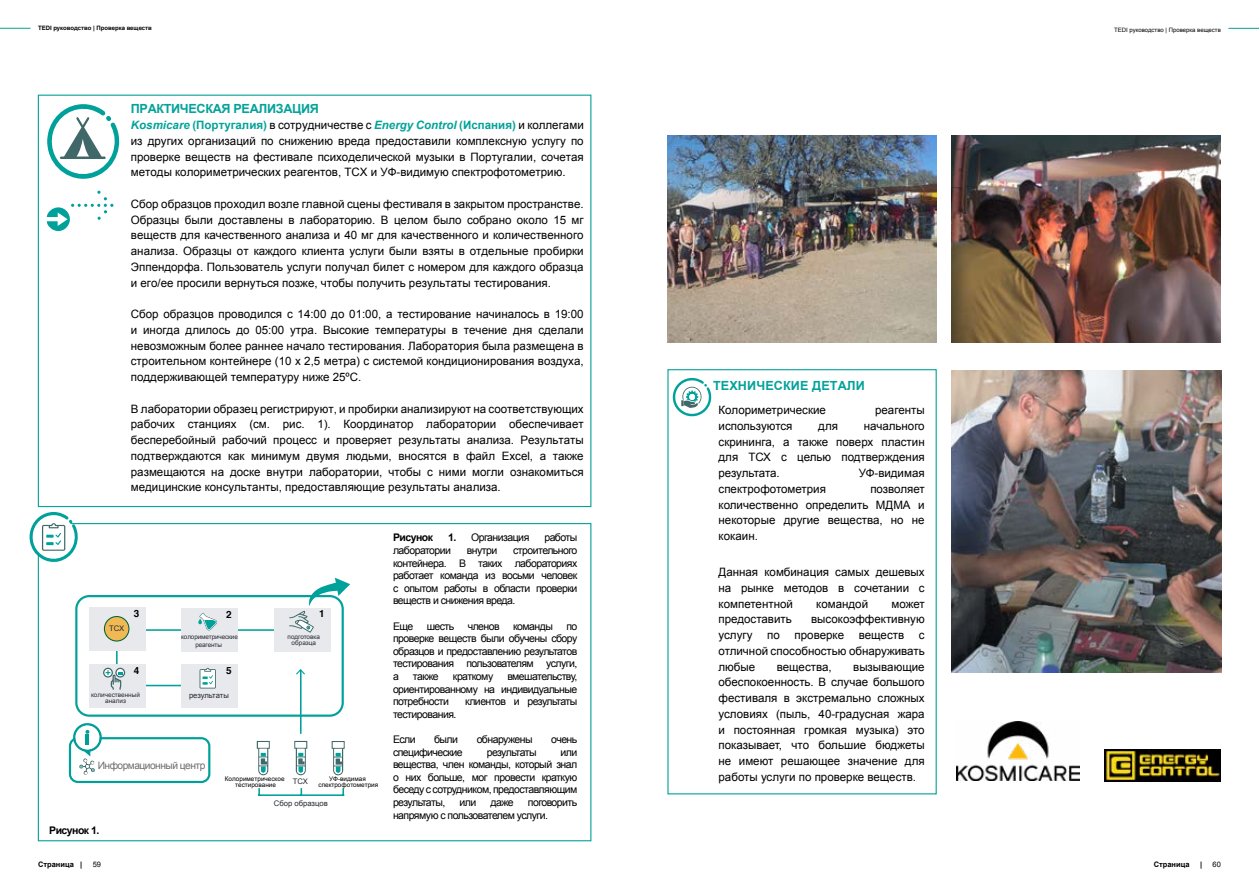
<style>
.page{position:relative;width:1259px;height:893px;background:#fff}
.page>*{position:absolute;margin:0;border:0;box-sizing:border-box;transform-origin:0 0}
.t1{font:700 12.6px "Arial";letter-spacing:-.025em;color:#04a29a}
.t2{font:700 12.6px "Arial";letter-spacing:.01em;color:#04a29a}
.t3{font:11.55px/15.8px "Arial";color:#000;text-align:justify}
.t4{font:10.5px/12.6px "Arial";letter-spacing:-.05em;color:#000;text-align:justify}
.t5{font:700 10.5px "Arial";letter-spacing:-.05em;color:#000}
.t6{font:10.2px "Arial";letter-spacing:-.05em;color:#706f6f}
.t7{font:700 9.9px "Helvetica";color:#000}
.t8{font:7.65px "Arial";color:#252a31}
.t9{font:700 7.5px "Arial";color:#000}
.t10{font:7.5px "Arial";color:#000}
.t11{font:6.45px/6.4px "Arial";letter-spacing:-.005em;color:#252a31;text-align:center}
.t12{font:6.45px/6.4px "Arial";color:#000;text-align:center}
.t13{font:700 6px "Arial";color:#000}
.t14{font:6px "Arial";color:#000}
.s1{font-weight:700;font-style:italic;color:#04a29a}
.s2{font-weight:700;color:#04a29a}
.s3{font-weight:700}
</style>
<div class="page">
<img style="left:951px;top:370px;width:270px;height:303px">
<svg style="left:673px;top:378px;width:39px;height:39px"></svg>
<svg style="left:30px;top:512px;width:50px;height:52px"></svg>
<svg style="left:47px;top:191px;width:66px;height:40px"></svg>
<svg style="left:47px;top:104px;width:73px;height:75px"></svg>
<hr style="left:98px;top:685px;width:131px;height:1px;background:#00a19a">
<hr style="left:134px;top:629px;width:144px;height:2px;background:#00a19a">
<svg style="left:257px;top:741px;width:13px;height:34px"></svg>
<hr style="left:259px;top:794px;width:85px;height:2px;background:#00a19a">
<div style="left:69px;top:737px;width:141px;height:46px;border:2px solid #00a19a;border-radius:8px"></div>
<svg style="left:72px;top:723px;width:31px;height:52px"></svg>
<div style="left:75px;top:595px;width:269px;height:122px;border:2px solid #00a19a;border-radius:13px"></div>
<hr style="left:300px;top:670px;width:1px;height:63px;background:#00a19a">
<svg style="left:296px;top:669px;width:9px;height:6px"></svg>
<div style="left:89px;top:607px;width:56px;height:44px;background:#e8e9ed"></div>
<div style="left:104px;top:616px;width:25px;height:25px;background:#f0b956;border-radius:50%"></div>
<div style="left:104px;top:616px;width:25px;height:25px;border:1px solid #006533;border-radius:50%"></div>
<div style="left:181px;top:608px;width:57px;height:44px;background:#e8e9ed"></div>
<svg style="left:198px;top:613px;width:19px;height:17px"></svg>
<div style="left:274px;top:608px;width:57px;height:43px;background:#e8e9ed"></div>
<svg style="left:289px;top:578px;width:61px;height:55px"></svg>
<div style="left:89px;top:664px;width:56px;height:44px;background:#e8e9ed"></div>
<div style="left:181px;top:664px;width:57px;height:44px;background:#e8e9ed"></div>
<svg style="left:294px;top:741px;width:13px;height:34px"></svg>
<svg style="left:332px;top:741px;width:13px;height:34px"></svg>
<svg style="left:103px;top:651px;width:22px;height:39px"></svg>
<svg style="left:199px;top:668px;width:17px;height:20px"></svg>
<img style="left:957px;top:721px;width:122px;height:60px">
<img style="left:1104px;top:749px;width:116px;height:32px">
<img style="left:951px;top:135px;width:270px;height:208px">
<img style="left:667px;top:135px;width:269px;height:208px">
<hr style="left:0;top:28px;width:31px;height:1px;background:#04a29a">
<hr style="left:1228px;top:28px;width:31px;height:1px;background:#04a29a">
<p class="t13" style="left:38px;top:24px;width:115px">TEDI руководство | Проверка веществ</p>
<p class="t14" style="left:1114px;top:26px;width:108px">TEDI руководство | Проверка веществ</p>
<p class="t1" style="left:131px;top:101px;width:189px">ПРАКТИЧЕСКАЯ РЕАЛИЗАЦИЯ</p>
<p class="t3" style="left:131px;top:117px;width:454px"><span class="s1">Kosmicare</span> <span class="s2">(Португалия)</span> в сотрудничестве с <span class="s1">Energy Control</span> <span class="s2">(Испания)</span> и коллегами из других организаций по снижению вреда предоставили комплексную услугу по проверке веществ на фестивале психоделической музыки в Португалии, сочетая методы колориметрических реагентов, ТСХ и УФ-видимую спектрофотометрию.</p>
<p class="t3" style="left:131px;top:196px;width:454px">Сбор образцов проходил возле главной сцены фестиваля в закрытом пространстве.<br>Образцы были доставлены в лабораторию. В целом было собрано около 15 мг веществ для качественного анализа и 40 мг для качественного и количественного анализа. Образцы от каждого клиента услуги были взяты в отдельные пробирки Эппендорфа. Пользователь услуги получал билет с номером для каждого образца и его/ее просили вернуться позже, чтобы получить результаты тестирования.</p>
<p class="t3" style="left:131px;top:306px;width:454px">Сбор образцов проводился с 14:00 до 01:00, а тестирование начиналось в 19:00 и иногда длилось до 05:00 утра. Высокие температуры в течение дня сделали невозможным более раннее начало тестирования. Лаборатория была размещена в строительном контейнере (10 х 2,5 метра) с системой кондиционирования воздуха, поддерживающей температуру ниже 25ºC.</p>
<p class="t3" style="left:131px;top:401px;width:454px">В лаборатории образец регистрируют, и пробирки анализируют на соответствующих рабочих станциях (см. рис. 1). Координатор лаборатории обеспечивает бесперебойный рабочий процесс и проверяет результаты анализа. Результаты подтверждаются как минимум двумя людьми, вносятся в файл Excel, а также размещаются на доске внутри лаборатории, чтобы с ними могли ознакомиться медицинские консультанты, предоставляющие результаты анализа.</p>
<p class="t8" style="left:109px;top:623px;width:17px">TCX</p>
<p class="t7" style="left:134px;top:605px;width:7px">3</p>
<p class="t7" style="left:226px;top:606px;width:7px">2</p>
<p class="t7" style="left:319px;top:606px;width:7px">1</p>
<p class="t11" style="left:181px;top:633px;width:58px;line-height:7.6px">колориметрические реагенты</p>
<p class="t7" style="left:134px;top:662px;width:7px">4</p>
<p class="t7" style="left:226px;top:662px;width:7px">5</p>
<p class="t11" style="left:287px;top:633px;width:34px">подготовка образца</p>
<p class="t11" style="left:91px;top:692px;width:50px">количественный анализ</p>
<p class="t8" style="left:189px;top:690px;width:41px">результаты</p>
<p class="t6" style="left:98px;top:758px;width:109px">Информационный центр</p>
<p class="t5" style="left:49px;top:824px;width:52px">Рисунок 1.</p>
<p class="t12" style="left:225px;top:775px;width:61px">Колориметрическое тестирование</p>
<p class="t8" style="left:293px;top:776px;width:17px">TCX</p>
<p class="t12" style="left:318px;top:775px;width:61px">УФ-видимая спектрофотометрия</p>
<p class="t8" style="left:274px;top:799px;width:55px">Сбор образцов</p>
<p class="t5" style="left:393px;top:531px;width:41px">Рисунок</p>
<p class="t4" style="left:448px;top:532px;width:83px"><span class="s3">1.</span> Организация</p>
<p class="t4" style="left:544px;top:532px;width:35px">работы</p>
<p class="t4" style="left:393px;top:544px;width:60px">лаборатории</p>
<p class="t4" style="left:467px;top:544px;width:32px">внутри</p>
<p class="t4" style="left:393px;top:544px;width:186px;text-indent:120px">строительного контейнера. В таких лабораториях работает команда из восьми человек с опытом работы в области проверки веществ и снижения вреда.</p>
<p class="t4" style="left:393px;top:620px;width:22px">Еще</p>
<p class="t4" style="left:427px;top:620px;width:29px">шесть</p>
<p class="t4" style="left:468px;top:620px;width:34px">членов</p>
<p class="t4" style="left:513px;top:620px;width:41px">команды</p>
<p class="t4" style="left:393px;top:620px;width:186px;text-indent:173px">по проверке веществ были обучены сбору образцов и предоставлению результатов тестирования пользователям услуги, а</p>
<p class="t4" style="left:393px;top:670px;width:186px;text-indent:114px">вмешательству, ориентированному на индивидуальные потребности</p>
<p class="t4" style="left:413px;top:670px;width:27px">также</p>
<p class="t4" style="left:453px;top:670px;width:42px">краткому</p>
<p class="t4" style="left:465px;top:695px;width:114px">клиентов и результаты</p>
<p class="t4" style="left:393px;top:708px;width:65px">тестирования.</p>
<p class="t4" style="left:393px;top:733px;width:24px">Если</p>
<p class="t4" style="left:434px;top:733px;width:25px">были</p>
<p class="t4" style="left:477px;top:733px;width:58px">обнаружены</p>
<p class="t4" style="left:551px;top:733px;width:28px">очень</p>
<p class="t4" style="left:393px;top:746px;width:71px">специфические</p>
<p class="t4" style="left:487px;top:746px;width:51px">результаты</p>
<p class="t4" style="left:393px;top:746px;width:186px;text-indent:168px">или вещества, член команды, который знал о них больше, мог провести краткую беседу с сотрудником, предоставляющим результаты,</p>
<p class="t4" style="left:393px;top:796px;width:186px;text-indent:135px">поговорить напрямую с пользователем услуги.</p>
<p class="t4" style="left:459px;top:796px;width:18px">или</p>
<p class="t4" style="left:490px;top:796px;width:25px">даже</p>
<p class="t2" style="left:713px;top:377px;width:153px">ТЕХНИЧЕСКИЕ ДЕТАЛИ</p>
<p class="t3" style="left:718px;top:402px;width:109px">Колориметрические</p>
<p class="t3" style="left:875px;top:402px;width:51px">реагенты</p>
<p class="t3" style="left:718px;top:418px;width:75px">используются</p>
<p class="t3" style="left:818px;top:418px;width:21px">для</p>
<p class="t3" style="left:718px;top:418px;width:208px;text-indent:145px">начального скрининга, а также поверх пластин для ТСХ с целью подтверждения результата.</p>
<p class="t3" style="left:858px;top:465px;width:67px">УФ-видимая</p>
<p class="t3" style="left:718px;top:481px;width:109px">спектрофотометрия</p>
<p class="t3" style="left:718px;top:481px;width:208px;text-indent:152px">позволяет количественно определить МДМА и некоторые другие вещества, но не кокаин.</p>
<p class="t3" style="left:718px;top:564px;width:208px">Данная комбинация самых дешевых на рынке методов в сочетании с компетентной</p>
<p class="t3" style="left:816px;top:596px;width:53px">командой</p>
<p class="t3" style="left:891px;top:596px;width:35px">может</p>
<p class="t3" style="left:718px;top:611px;width:75px">предоставить</p>
<p class="t3" style="left:811px;top:611px;width:115px">высокоэффективную</p>
<p class="t3" style="left:718px;top:627px;width:35px">услугу</p>
<p class="t3" style="left:767px;top:627px;width:14px">по</p>
<p class="t3" style="left:794px;top:627px;width:51px">проверке</p>
<p class="t3" style="left:859px;top:627px;width:47px">веществ</p>
<p class="t3" style="left:718px;top:627px;width:208px;text-indent:200px">с отличной способностью обнаруживать любые</p>
<p class="t3" style="left:718px;top:659px;width:208px;text-indent:135px">вызывающие обеспокоенность. В случае большого фестиваля в экстремально сложных условиях (пыль, 40-градусная жара и постоянная громкая музыка) это показывает, что большие бюджеты не имеют решающее значение для работы услуги по проверке веществ.</p>
<p class="t3" style="left:777px;top:659px;width:56px">вещества,</p>
<p class="t9" style="left:38px;top:859px;width:46px">Страница |</p>
<p class="t10" style="left:93px;top:859px;width:10px">59</p>
<p class="t9" style="left:1153px;top:859px;width:37px">Страница</p>
<p class="t9" style="left:1200px;top:859px;width:4px">|</p>
<p class="t10" style="left:1212px;top:859px;width:10px">60</p>
</div>
